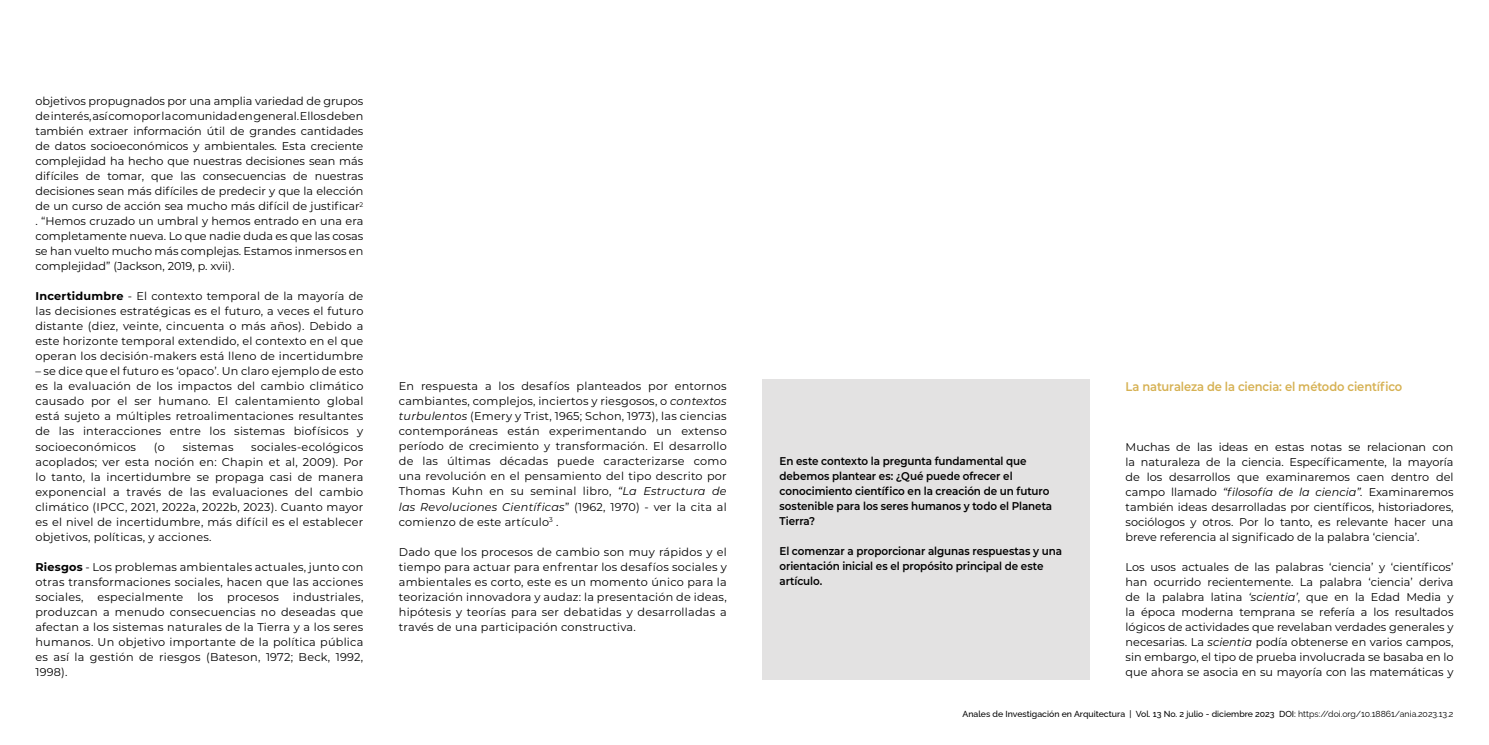
<style>
.page{position:relative;width:1489px;height:745px;background:#fff}
.page>*{position:absolute;margin:0;border:0;box-sizing:border-box;transform-origin:0 0}
.t1{font:600 12.5px "Montserrat";letter-spacing:-.01em;color:#d6b153;scale:.92 1}
.t2{font:11.25px/15px "Montserrat";letter-spacing:.02em;color:#000;text-align:justify}
.t3{font:600 11.25px/15px "Montserrat";letter-spacing:-.005em;color:#000;scale:.92 1}
.t4{font:500 8.75px "Raleway";color:#000}
.s1{font-weight:700}
.s2{font-style:italic}
.s3{font-weight:400}
</style>
<div class="page">
<div style="left:761px;top:378px;width:328px;height:301px;background:#e3e2e2"></div>
<p class="t2" style="left:35px;top:93px;width:329px">objetivos propugnados por una amplia variedad de grupos de interés, así como por la comunidad en general. Ellos deben también extraer información útil de grandes cantidades de datos socioeconómicos y ambientales. Esta creciente complejidad ha hecho que nuestras decisiones sean más difíciles de tomar, que las consecuencias de nuestras decisiones sean más difíciles de predecir y que la elección de un curso de acción sea mucho más difícil de justificar<sup>2 </sup>. “Hemos cruzado un umbral y hemos entrado en una era completamente nueva. Lo que nadie duda es que las cosas se han vuelto mucho más complejas. Estamos inmersos en complejidad” (Jackson, 2019, p. xvii).</p>
<p class="t2" style="left:35px;top:288px;width:329px"><span class="s1">Incertidumbre</span> - El contexto temporal de la mayoría de las decisiones estratégicas es el futuro, a veces el futuro distante (diez, veinte, cincuenta o más años). Debido a este horizonte temporal extendido, el contexto en el que operan los decisión-makers está lleno de incertidumbre</p>
<p class="t2" style="left:35px;top:363px;width:329px">– se dice que el futuro es ‘opaco’. Un claro ejemplo de esto es la evaluación de los impactos del cambio climático causado por el ser humano. El calentamiento global está sujeto a múltiples retroalimentaciones resultantes de las interacciones entre los sistemas biofísicos y socioeconómicos</p>
<p class="t2" style="left:35px;top:438px;width:329px;text-indent:216px">sociales-ecológicos acoplados; ver esta noción en: Chapin et al, 2009). Por lo tanto, la incertidumbre se propaga casi de manera exponencial a través de las evaluaciones del cambio climático (IPCC, 2021, 2022a, 2022b, 2023). Cuanto mayor es el nivel de incertidumbre, más difícil es el establecer objetivos, políticas, y acciones.</p>
<p class="t2" style="left:35px;top:558px;width:329px"><span class="s1">Riesgos</span> - Los problemas ambientales actuales, junto con otras transformaciones sociales, hacen que las acciones sociales, especialmente los procesos industriales, produzcan a menudo consecuencias no deseadas que afectan a los sistemas naturales de la Tierra y a los seres humanos. Un objetivo importante de la política pública es así la gestión de riesgos (Bateson, 1972; Beck, 1992, 1998).</p>
<p class="t2" style="left:154px;top:438px;width:12px">(o</p>
<p class="t2" style="left:183px;top:438px;width:52px">sistemas</p>
<p class="t2" style="left:399px;top:378px;width:329px">En respuesta a los desafíos planteados por entornos cambiantes, complejos, inciertos y riesgosos, o <span class="s2">contextos turbulentos</span> (Emery y Trist, 1965; Schon, 1973), las ciencias contemporáneas están experimentando un extenso período de crecimiento y transformación. El desarrollo de las últimas décadas puede caracterizarse como una revolución en el pensamiento del tipo descrito por Thomas Kuhn en su seminal libro, <span class="s2">“La Estructura de las Revoluciones Científicas</span>” (1962, 1970) - ver la cita al comienzo de este artículo<sup>3</sup> .</p>
<p class="t2" style="left:399px;top:543px;width:329px">Dado que los procesos de cambio son muy rápidos y el tiempo para actuar para enfrentar los desafíos sociales y ambientales es corto, este es un momento único para la teorización innovadora y audaz: la presentación de ideas, hipótesis y teorías para ser debatidas y desarrolladas a través de una participación constructiva.</p>
<p class="t3" style="left:779px;top:452px;width:298px">En este contexto la pregunta fundamental que debemos plantear es: ¿Qué puede ofrecer el conocimiento científico en la creación de un futuro sostenible para los seres humanos y todo el Planeta Tierra?</p>
<p class="t3" style="left:779px;top:542px;width:308px">El comenzar a proporcionar algunas respuestas y una orientación inicial es el propósito principal de este artículo.</p>
<p class="t1" style="left:1125px;top:377px;width:302px">La naturaleza de la ciencia: el método científico</p>
<p class="t2" style="left:1125px;top:438px;width:329px">Muchas de las ideas en estas notas se relacionan con la naturaleza de la ciencia. Específicamente, la mayoría de los desarrollos que examinaremos caen dentro del campo llamado <span class="s2">“filosofía de la ciencia”.</span> Examinaremos también ideas desarrolladas por científicos, historiadores, sociólogos y otros. Por lo tanto, es relevante hacer una breve referencia al significado de la palabra ‘ciencia’.</p>
<p class="t2" style="left:1125px;top:558px;width:329px">Los usos actuales de las palabras ‘ciencia’ y ‘científicos’ han ocurrido recientemente. La palabra ‘ciencia’ deriva de la palabra latina <span class="s2">‘scientia’</span>, que en la Edad Media y la época moderna temprana se refería a los resultados lógicos de actividades que revelaban verdades generales y necesarias. La <span class="s2">scientia</span> podía obtenerse en varios campos, sin embargo, el tipo de prueba involucrada se basaba en lo que ahora se asocia en su mayoría con las matemáticas y</p>
<p class="t4" style="left:962px;top:706px;width:492px">Anales de Investigación en Arquitectura | Vol. 13 No. 2 julio - diciembre 2023 DOI: <span class="s3">https://doi.org/10.18861/ania.2023.13.2</span></p>
</div>
